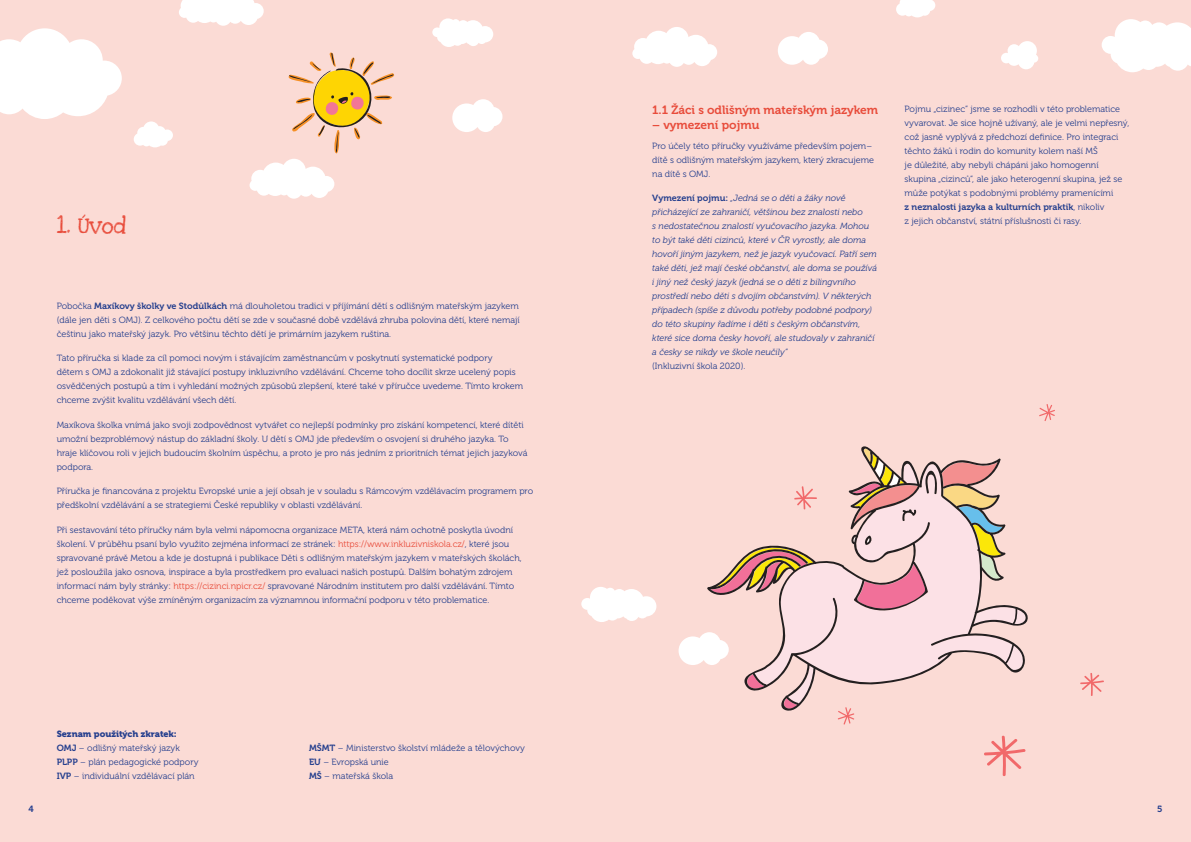
<style>
.page{position:relative;width:1191px;height:842px;background:#fbdbd5}
.page>*{position:absolute;margin:0;border:0;box-sizing:border-box;transform-origin:0 0}
.t1{font:24px "Love Ya Like A Sister";color:#e84c3b}
.t2{font:12px "Museo 700";color:#e84c3b}
.t3{font:9px/14px "Museo 300";color:#253f8e}
.t4{font:italic 9px/14px "Museo 300";color:#253f8e}
.t5{font:9px "Museo 700";color:#253f8e}
.t6{font:9px "Museo 900";color:#253f8e}
.s1{font-family:"Museo 700"}
.s2{color:#e84c3b}
.s3{font-family:"Museo 700";font-style:normal}
.s4{font-family:"Museo 300"}
</style>
<div class="page">
<svg style="left:707px;top:446px;width:321px;height:265px"></svg>
<svg style="left:1080px;top:673px;width:24px;height:23px"></svg>
<svg style="left:984px;top:735px;width:42px;height:41px"></svg>
<svg style="left:794px;top:486px;width:23px;height:24px"></svg>
<svg style="left:1039px;top:404px;width:16px;height:17px"></svg>
<svg style="left:837px;top:707px;width:17px;height:18px"></svg>
<svg style="left:0;top:28px;width:122px;height:91px"></svg>
<svg style="left:134px;top:121px;width:39px;height:26px"></svg>
<svg style="left:896px;top:0;width:39px;height:17px"></svg>
<svg style="left:1001px;top:41px;width:37px;height:28px"></svg>
<svg style="left:432px;top:18px;width:61px;height:29px"></svg>
<svg style="left:1101px;top:19px;width:90px;height:53px"></svg>
<svg style="left:581px;top:587px;width:75px;height:35px"></svg>
<svg style="left:249px;top:52px;width:146px;height:147px"></svg>
<svg style="left:179px;top:0;width:85px;height:26px"></svg>
<svg style="left:632px;top:27px;width:85px;height:40px"></svg>
<svg style="left:452px;top:99px;width:50px;height:33px"></svg>
<svg style="left:778px;top:32px;width:50px;height:33px"></svg>
<svg style="left:678px;top:632px;width:51px;height:33px"></svg>
<h1 class="t1" style="left:57px;top:210px;width:71px">1. Úvod</h1>
<p class="t3" style="left:57px;top:299px;width:465px">Pobočka <span class="s1">Maxíkovy školky ve Stodůlkách</span> má dlouholetou tradici v příjímání dětí s odlišným mateřským jazykem (dále jen děti s OMJ). Z celkového počtu dětí se zde v současné době vzdělává zhruba polovina dětí, které nemají češtinu jako mateřský jazyk. Pro většinu těchto dětí je primárním jazykem ruština.</p>
<p class="t3" style="left:57px;top:351px;width:468px">Tato příručka si klade za cíl pomoci novým i stávajícím zaměstnancům v poskytnutí systematické podpory<br>dětem s OMJ a zdokonalit již stávající postupy inkluzivního vzdělávání. Chceme toho docílit skrze ucelený popis osvědčených postupů a tím i vyhledání možných způsobů zlepšení, které také v příručce uvedeme. Tímto krokem chceme zvýšit kvalitu vzdělávání všech dětí.</p>
<p class="t3" style="left:57px;top:418px;width:472px">Maxíkova školka vnímá jako svoji zodpovědnost vytvářet co nejlepší podmínky pro získání kompetencí, které dítěti umožní bezproblémový nástup do základní školy. U dětí s OMJ jde především o osvojení si druhého jazyka. To hraje klíčovou roli v jejich budoucím školním úspěchu, a proto je pro nás jedním z prioritních témat jejich jazyková podpora.</p>
<p class="t3" style="left:57px;top:484px;width:478px">Příručka je financována z projektu Evropské unie a její obsah je v souladu s Rámcovým vzdělávacím programem pro předškolní vzdělávání a se strategiemi České republiky v oblasti vzdělávání.</p>
<p class="t3" style="left:57px;top:523px;width:466px">Při sestavování této příručky nám byla velmi nápomocna organizace META, která nám ochotně poskytla úvodní školení. V průběhu psaní bylo využito zejména informací ze stránek: <span class="s2">https://www.inkluzivniskola.cz/</span>, které jsou spravované právě Metou a kde je dostupná i publikace Děti s odlišným mateřským jazykem v mateřských školách, jež posloužila jako osnova, inspirace a byla prostředkem pro evaluaci našich postupů. Dalším bohatým zdrojem informací nám byly stránky: <span class="s2">https://cizinci.npicr.cz/</span> spravované Národním institutem pro další vzdělávání. Tímto chceme poděkovat výše zmíněným organizacím za významnou informační podporu v této problematice.</p>
<p class="t6" style="left:57px;top:728px;width:122px">Seznam použitých zkratek:</p>
<p class="t3" style="left:57px;top:741px;width:143px"><span class="s1">OMJ</span> – odlišný mateřský jazyk<br><span class="s1">PLPP</span> – plán pedagogické podpory<br><span class="s1">IVP</span> – individuální vzdělávací plán</p>
<p class="t3" style="left:309px;top:741px;width:217px"><span class="s1">MŠMT</span> – Ministerstvo školství mládeže a tělovýchovy<br><span class="s1">EU</span> – Evropská unie<br><span class="s1">MŠ</span> – mateřská škola</p>
<h2 class="t2" style="left:652px;top:103px;width:228px">1.1 Žáci s odlišným mateřským jazykem</h2>
<h2 class="t2" style="left:652px;top:118px;width:109px">– vymezení pojmu</h2>
<p class="t3" style="left:652px;top:139px;width:223px">Pro účely této příručky využíváme především pojem– dítě s odlišným mateřským jazykem, který zkracujeme na dítě s OMJ.</p>
<p class="t4" style="left:652px;top:191px;width:226px"><span class="s3">Vymezení pojmu:</span> „Jedná se o děti a žáky nově přicházející ze zahraničí, většinou bez znalosti nebo<br>s nedostatečnou znalostí vyučovacího jazyka. Mohou to být také děti cizinců, které v ČR vyrostly, ale doma hovoří jiným jazykem, než je jazyk vyučovací. Patří sem také děti, jež mají české občanství, ale doma se používá i jiný než český jazyk (jedná se o děti z bilingvního prostředí nebo děti s dvojím občanstvím). V některých případech (spíše z důvodu potřeby podobné podpory) do této skupiny řadíme i děti s českým občanstvím, které sice doma česky hovoří, ale studovaly v zahraničí a česky se nikdy ve škole neučily“</p>
<p class="t3" style="left:652px;top:359px;width:95px">(Inkluzivní škola 2020).</p>
<p class="t3" style="left:904px;top:102px;width:226px">Pojmu „cizinec“ jsme se rozhodli v této problematice vyvarovat. Je sice hojně užívaný, ale je velmi nepřesný, což jasně vyplývá z předchozí definice. Pro integraci těchto žáků i rodin do komunity kolem naší MŠ<br>je důležité, aby nebyli chápáni jako homogenní skupina „cizinců“, ale jako heterogenní skupina, jež se může potýkat s podobnými problémy pramenícími</p>
<p class="t5" style="left:904px;top:202px;width:201px">z neznalosti jazyka a kulturních praktik<span class="s4">, nikoliv</span></p>
<p class="t3" style="left:904px;top:214px;width:178px">z jejich občanství, státní příslušnosti či rasy.</p>
<p class="t5" style="left:28px;top:804px;width:7px">4</p>
<p class="t5" style="left:1157px;top:804px;width:7px">5</p>
</div>
